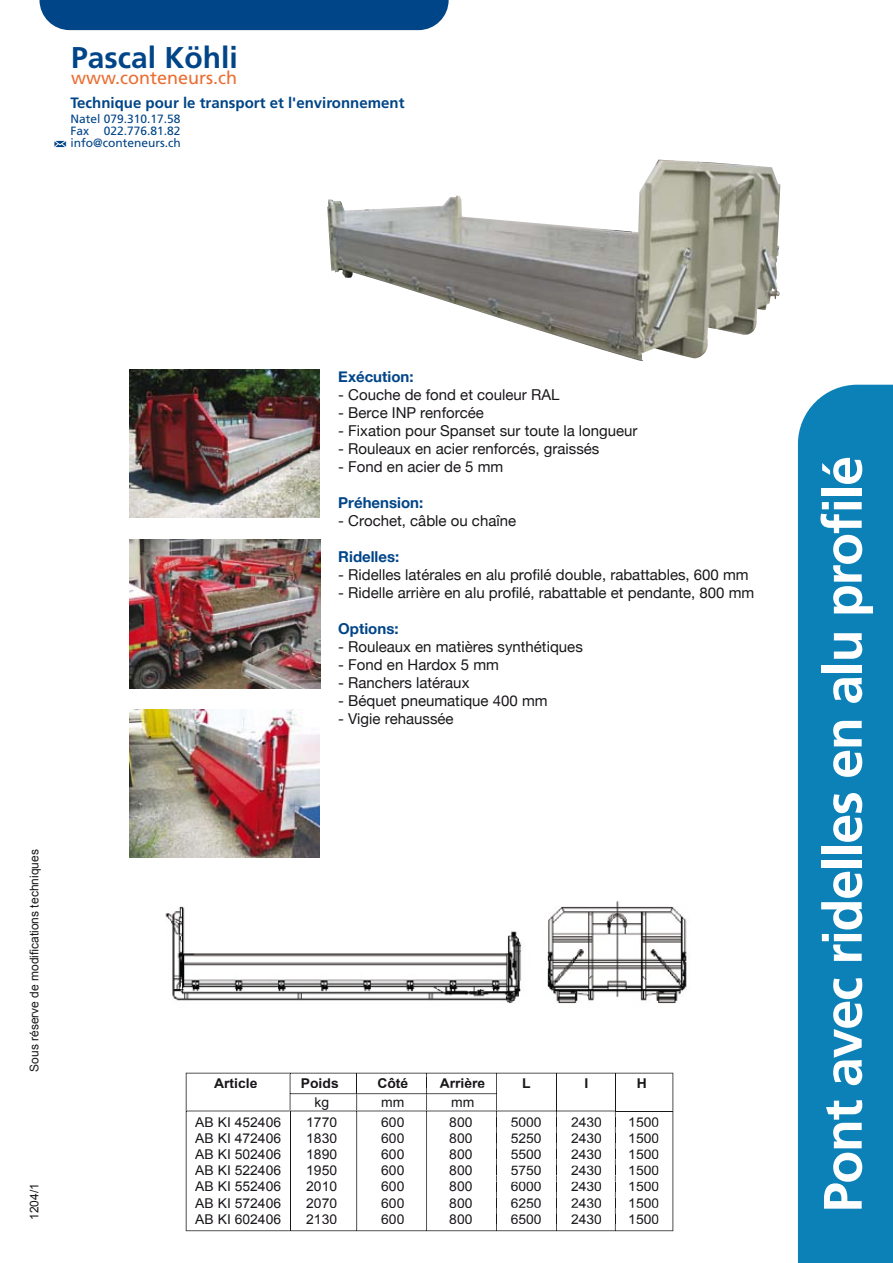
<style>
.page{position:relative;width:893px;height:1263px;background:#fff}
.page>*{position:absolute;margin:0;border:0;box-sizing:border-box;transform-origin:0 0}
.t1{font:700 54px "Frutiger";letter-spacing:-.025em;color:#fff}
.t2{font:700 30px "Frutiger";color:#004588}
.t3{font:18px "Frutiger";color:#eb6d30}
.t4{font:15px "Helvetica Neue";color:#1a171b}
.t5{font:700 15px "Frutiger";color:#004588}
.t6{font:700 15px "Helvetica Neue";color:#004588}
.t7{font:13.5px/16.2px "Arial";color:#1a171b;text-align:justify}
.t8{font:700 13.5px "Arial";color:#1a171b}
.t9{font:12px/12px "Frutiger";color:#004588;text-align:justify}
.t10{font:12px "Arial";color:#1a171b}
</style>
<div class="page">
<div style="left:798px;top:385px;width:95px;height:878px;background:#0c81b8"></div>
<svg style="left:186px;top:1073px;width:487px;height:158px"></svg>
<hr style="left:356px;top:1111px;width:1px;height:119px;background:#1a171b">
<hr style="left:426px;top:1111px;width:1px;height:119px;background:#1a171b">
<hr style="left:290px;top:1111px;width:1px;height:119px;background:#1a171b">
<hr style="left:616px;top:1110px;width:56px;height:1px;background:#1a171b">
<hr style="left:557px;top:1110px;width:58px;height:1px;background:#1a171b">
<hr style="left:497px;top:1110px;width:59px;height:1px;background:#1a171b">
<hr style="left:427px;top:1110px;width:69px;height:1px;background:#1a171b">
<hr style="left:357px;top:1110px;width:69px;height:1px;background:#1a171b">
<hr style="left:290px;top:1110px;width:66px;height:1px;background:#1a171b">
<hr style="left:187px;top:1110px;width:103px;height:1px;background:#1a171b">
<hr style="left:427px;top:1093px;width:69px;height:1px;background:#1a171b">
<hr style="left:357px;top:1093px;width:69px;height:1px;background:#1a171b">
<hr style="left:290px;top:1093px;width:66px;height:1px;background:#1a171b">
<svg style="left:496px;top:1073px;width:1px;height:158px"></svg>
<svg style="left:356px;top:1073px;width:1px;height:38px"></svg>
<svg style="left:426px;top:1073px;width:1px;height:38px"></svg>
<svg style="left:290px;top:1073px;width:1px;height:38px"></svg>
<hr style="left:615px;top:1073px;width:1px;height:37px;background:#1a171b">
<svg style="left:615px;top:1110px;width:1px;height:121px"></svg>
<hr style="left:556px;top:1073px;width:1px;height:37px;background:#1a171b">
<svg style="left:556px;top:1110px;width:1px;height:121px"></svg>
<img style="left:165px;top:900px;width:522px;height:104px">
<img style="left:129px;top:710px;width:191px;height:148px">
<img style="left:327px;top:160px;width:453px;height:201px">
<img style="left:129px;top:369px;width:191px;height:149px">
<img style="left:129px;top:539px;width:192px;height:149px">
<div style="left:39px;top:0;width:410px;height:30px;background:#004588"></div>
<svg style="left:54px;top:140px;width:13px;height:8px"></svg>
<h2 class="t2" style="left:71px;top:39px;width:168px">Pascal Köhli</h2>
<p class="t3" style="left:71px;top:67px;width:167px">www.conteneurs.ch</p>
<p class="t5" style="left:70px;top:94px;width:335px">Technique pour le transport et l'environnement</p>
<p class="t9" style="left:70px;top:113px;width:112px">Natel 079.310.17.58<br>Fax 022.776.81.82 info@conteneurs.ch</p>
<p class="t10" style="left:26px;top:1071px;width:224px;rotate:-90deg">Sous réserve de modifications techniques</p>
<p class="t10" style="left:26px;top:1220px;width:38px;rotate:-90deg">1204/1</p>
<p class="t6" style="left:338px;top:367px;width:77px">Exécution:</p>
<p class="t4" style="left:338px;top:385px;width:223px">- Couche de fond et couleur RAL</p>
<p class="t4" style="left:338px;top:403px;width:147px">- Berce INP renforcée</p>
<p class="t4" style="left:338px;top:421px;width:301px">- Fixation pour Spanset sur toute la longueur</p>
<p class="t4" style="left:338px;top:439px;width:263px">- Rouleaux en acier renforcés, graissés</p>
<p class="t4" style="left:338px;top:457px;width:167px">- Fond en acier de 5 mm</p>
<p class="t6" style="left:338px;top:493px;width:87px">Préhension:</p>
<p class="t4" style="left:338px;top:511px;width:179px">- Crochet, câble ou chaîne</p>
<p class="t6" style="left:338px;top:547px;width:63px">Ridelles:</p>
<p class="t4" style="left:338px;top:565px;width:412px">- Ridelles latérales en alu profilé double, rabattables, 600 mm</p>
<p class="t4" style="left:338px;top:583px;width:417px">- Ridelle arrière en alu profilé, rabattable et pendante, 800 mm</p>
<p class="t6" style="left:338px;top:619px;width:62px">Options:</p>
<p class="t4" style="left:338px;top:637px;width:246px">- Rouleaux en matières synthétiques</p>
<p class="t4" style="left:338px;top:655px;width:162px">- Fond en Hardox 5 mm</p>
<p class="t4" style="left:338px;top:673px;width:133px">- Ranchers latéraux</p>
<p class="t4" style="left:338px;top:691px;width:211px">- Béquet pneumatique 400 mm</p>
<p class="t4" style="left:338px;top:709px;width:117px">- Vigie rehaussée</p>
<p class="t8" style="left:214px;top:1074px;width:45px">Article</p>
<p class="t8" style="left:301px;top:1074px;width:39px">Poids</p>
<p class="t8" style="left:377px;top:1074px;width:32px">Côté</p>
<p class="t8" style="left:522px;top:1074px;width:10px">L</p>
<p class="t8" style="left:585px;top:1074px;width:5px">I</p>
<p class="t8" style="left:637px;top:1074px;width:12px">H</p>
<p class="t7" style="left:314px;top:1094px;width:16px">kg</p>
<p class="t7" style="left:381px;top:1094px;width:25px">mm</p>
<p class="t7" style="left:451px;top:1094px;width:25px">mm</p>
<p class="t7" style="left:195px;top:1114px;width:87px">AB KI 452406</p>
<p class="t7" style="left:306px;top:1114px;width:32px">1770</p>
<p class="t7" style="left:381px;top:1114px;width:25px">600</p>
<p class="t7" style="left:449px;top:1114px;width:25px">800</p>
<p class="t7" style="left:195px;top:1130px;width:87px">AB KI 472406</p>
<p class="t7" style="left:306px;top:1130px;width:32px">1830</p>
<p class="t7" style="left:381px;top:1130px;width:25px">600</p>
<p class="t7" style="left:449px;top:1130px;width:25px">800</p>
<p class="t7" style="left:195px;top:1146px;width:87px">AB KI 502406</p>
<p class="t7" style="left:306px;top:1146px;width:32px">1890</p>
<p class="t7" style="left:381px;top:1146px;width:25px">600</p>
<p class="t7" style="left:449px;top:1146px;width:25px">800</p>
<p class="t7" style="left:195px;top:1162px;width:87px">AB KI 522406</p>
<p class="t7" style="left:306px;top:1162px;width:32px">1950</p>
<p class="t7" style="left:381px;top:1162px;width:25px">600</p>
<p class="t7" style="left:449px;top:1162px;width:25px">800</p>
<p class="t7" style="left:195px;top:1179px;width:87px">AB KI 552406</p>
<p class="t7" style="left:306px;top:1179px;width:32px">2010</p>
<p class="t7" style="left:381px;top:1179px;width:25px">600</p>
<p class="t7" style="left:449px;top:1179px;width:25px">800</p>
<p class="t7" style="left:195px;top:1195px;width:87px">AB KI 572406</p>
<p class="t7" style="left:306px;top:1195px;width:32px">2070</p>
<p class="t7" style="left:381px;top:1195px;width:25px">600</p>
<p class="t7" style="left:449px;top:1195px;width:25px">800</p>
<p class="t7" style="left:195px;top:1211px;width:87px">AB KI 602406</p>
<p class="t7" style="left:306px;top:1211px;width:32px">2130</p>
<p class="t7" style="left:381px;top:1211px;width:25px">600</p>
<p class="t7" style="left:449px;top:1211px;width:25px">800</p>
<p class="t8" style="left:440px;top:1074px;width:47px">Arrière</p>
<p class="t7" style="left:511px;top:1114px;width:32px">5000<br>5250<br>5500<br>5750<br>6000<br>6250<br>6500</p>
<p class="t7" style="left:571px;top:1114px;width:32px">2430<br>2430<br>2430<br>2430<br>2430<br>2430<br>2430</p>
<p class="t7" style="left:628px;top:1114px;width:32px">1500<br>1500<br>1500<br>1500<br>1500<br>1500<br>1500</p>
<h1 class="t1" style="left:811px;top:1212px;width:758px;rotate:-90deg">Pont avec ridelles en alu profilé</h1>
</div>
